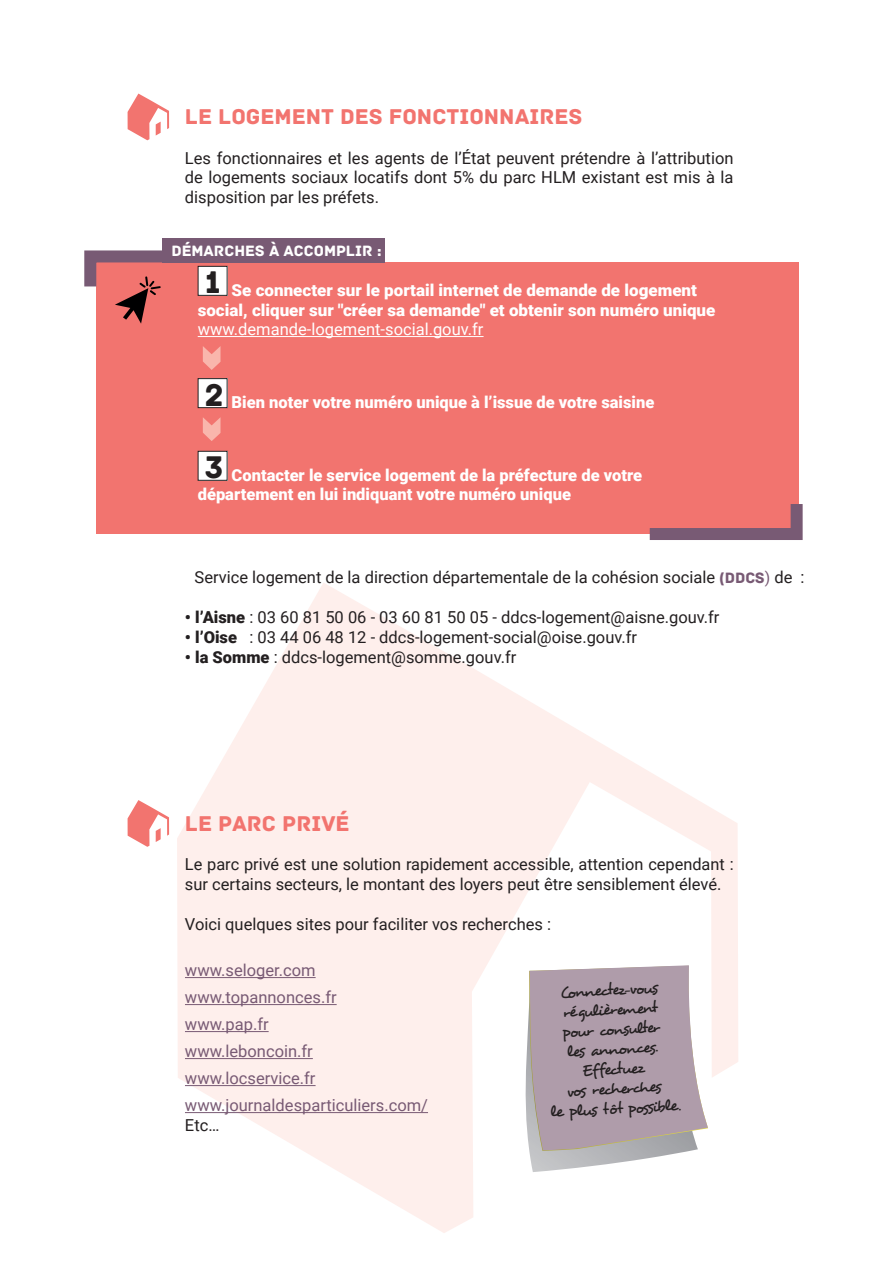
<style>
.page{position:relative;width:893px;height:1263px;background:#fff}
.page>*{position:absolute;margin:0;border:0;box-sizing:border-box;transform-origin:0 0}
.t1{font:22.5px "Archive";color:#f2746f}
.t2{font:16.5px/19.8px "Roboto";color:#231f20;text-align:justify}
.t3{font:900 16.5px/19.8px "Roboto";color:#fff}
.t4{font:16.5px/27px "Roboto";color:#785a74}
.t5{font:16.5px/19.8px "Desyrel";color:#231f20;text-align:center}
.t6{font:16.5px "Roboto";color:#fff}
.t7{font:15.75px "Archive";color:#fff}
.s1{font-family:"Archive";font-size:15.75px;color:#785a74}
.s2{font-size:15.75px;color:#785a74}
.s3{font-weight:900}
</style>
<div class="page">
<svg style="left:177px;top:583px;width:561px;height:650px;fill:#feefec"></svg>
<div style="left:96px;top:262px;width:702px;height:271px;background:#f2746f"></div>
<hr style="left:198px;top:336px;width:286px;height:1px;background:#fff">
<div style="left:198px;top:379px;width:29px;height:29px;background:#fff"></div>
<div style="left:198px;top:378px;width:29px;height:30px;border:1px solid #231f20"></div>
<div style="left:198px;top:451px;width:29px;height:29px;background:#fff"></div>
<div style="left:198px;top:451px;width:29px;height:30px;border:1px solid #231f20"></div>
<hr style="left:185px;top:977px;width:131px;height:1px;background:#785a74">
<hr style="left:185px;top:1004px;width:152px;height:1px;background:#785a74">
<hr style="left:185px;top:1031px;width:84px;height:1px;background:#785a74">
<hr style="left:185px;top:1058px;width:128px;height:1px;background:#785a74">
<hr style="left:185px;top:1085px;width:131px;height:1px;background:#785a74">
<hr style="left:185px;top:1112px;width:243px;height:1px;background:#785a74">
<svg style="left:128px;top:94px;width:41px;height:46px"></svg>
<svg style="left:128px;top:800px;width:41px;height:47px"></svg>
<div style="left:162px;top:238px;width:222px;height:25px;background:#785a74"></div>
<svg style="left:84px;top:250px;width:144px;height:74px"></svg>
<svg style="left:519px;top:965px;width:191px;height:207px"></svg>
<svg style="left:203px;top:346px;width:18px;height:24px"></svg>
<svg style="left:203px;top:417px;width:18px;height:24px"></svg>
<svg style="left:638px;top:492px;width:165px;height:48px"></svg>
<h1 class="t1" style="left:185px;top:103px;width:399px">LE LOGEMENT DES FONCTIONNAIRES</h1>
<p class="t2" style="left:185px;top:147px;width:550px">Les fonctionnaires et les agents de l’État peuvent prétendre à l’attribution de logements sociaux locatifs dont 5% du parc HLM existant est mis à la disposition par les préfets.</p>
<p class="t7" style="left:171px;top:242px;width:212px">DÉMARCHES À ACCOMPLIR :</p>
<p class="t3" style="left:198px;top:279px;width:519px;text-indent:7px"><sup>1</sup> Se connecter sur le portail internet de demande de logement social, cliquer sur "créer sa demande" et obtenir son numéro unique</p>
<p class="t6" style="left:198px;top:318px;width:287px">www.demande-logement-social.gouv.fr</p>
<p class="t3" style="left:205px;top:392px;width:451px"><sup>2</sup> Bien noter votre numéro unique à l’issue de votre saisine</p>
<p class="t3" style="left:198px;top:464px;width:446px;text-indent:7px"><sup>3</sup> Contacter le service logement de la préfecture de votre département en lui indiquant votre numéro unique</p>
<p class="t2" style="left:195px;top:567px;width:612px">Service logement de la direction départementale de la cohésion sociale <span class="s1">(DDCS</span><span class="s2">)</span> de :</p>
<p class="t2" style="left:185px;top:607px;width:536px"><span class="s3">• l’Aisne</span> : 03 60 81 50 06 - 03 60 81 50 05 - ddcs-logement@aisne.gouv.fr</p>
<p class="t2" style="left:185px;top:626px;width:454px"><span class="s3">• l’Oise</span> : 03 44 06 48 12 - ddcs-logement-social@oise.gouv.fr</p>
<p class="t2" style="left:185px;top:646px;width:333px"><span class="s3">• la Somme</span> : ddcs-logement@somme.gouv.fr</p>
<h1 class="t1" style="left:185px;top:810px;width:166px">LE PARC PRIVÉ</h1>
<p class="t2" style="left:185px;top:854px;width:550px">Le parc privé est une solution rapidement accessible, attention cependant : sur certains secteurs, le montant des loyers peut être sensiblement élevé.</p>
<p class="t2" style="left:185px;top:913px;width:368px">Voici quelques sites pour faciliter vos recherches :</p>
<p class="t4" style="left:185px;top:956px;width:245px">www.seloger.com www.topannonces.fr<br>www.pap.fr<br>www.leboncoin.fr www.locservice.fr www.journaldesparticuliers.com/</p>
<p class="t2" style="left:185px;top:1115px;width:36px">Etc…</p>
<p class="t5" style="left:543px;top:983px;width:133px;rotate:-3deg">Connectez-vous régulièrement<br>pour consulter<br>les annonces.<br>Effectuez<br>vos recherches<br>le plus tôt possible.</p>
</div>
